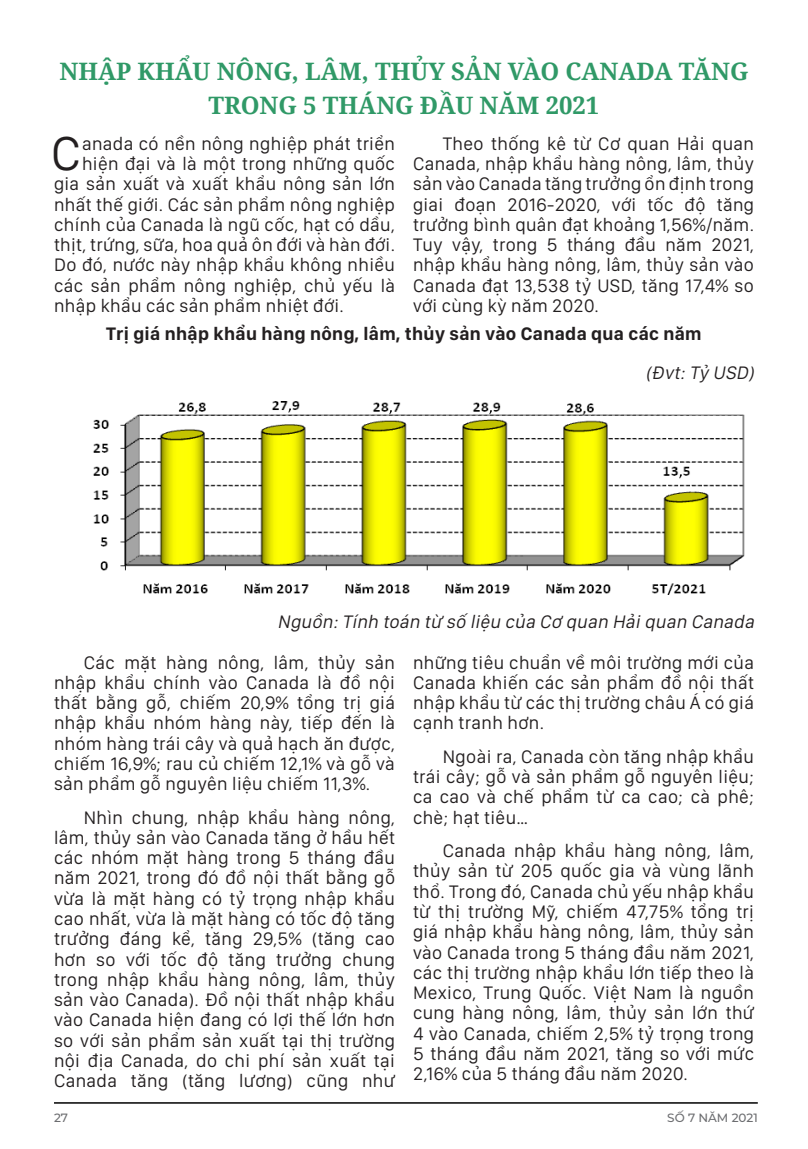
<style>
.page{position:relative;width:808px;height:1149px;background:#fff}
.page>*{position:absolute;margin:0;border:0;box-sizing:border-box;transform-origin:0 0}
.t1{font:49.2px "San Francisco Display";color:#231f20}
.t2{font:700 24px/34.5px "Noto Serif";color:#309967;text-align:center}
.t3{font:18.75px/20.2px "San Francisco Display";letter-spacing:.02em;color:#231f20;text-align:justify}
.t4{font:italic 18.75px "San Francisco Display";color:#231f20}
.t5{font:700 18.75px "San Francisco Display";letter-spacing:.02em;color:#231f20}
.t6{font:500 12px "Montserrat";color:#6c6d70}
</style>
<div class="page">
<hr style="left:54px;top:1101px;width:704px;height:2px;background:#000">
<img style="left:93px;top:402px;width:652px;height:192px">
<p class="t2" style="left:59px;top:53px;width:691px">NHẬP KHẨU NÔNG, LÂM, THỦY SẢN VÀO CANADA TĂNG<br>TRONG 5 THÁNG ĐẦU NĂM 2021</p>
<h1 class="t1" style="left:51px;top:122px;width:31px">C</h1>
<p class="t3" style="left:82px;top:133px;width:314px">anada có nền nông nghiệp phát triển</p>
<p class="t3" style="left:413px;top:133px;width:343px;text-indent:30px">Theo thống kê từ Cơ quan Hải quan Canada, nhập khẩu hàng nông, lâm, thủy sản vào Canada tăng trưởng ổn định trong giai đoạn 2016-2020, với tốc độ tăng trưởng bình quân đạt khoảng 1,56%/năm.<br>Tuy vậy, trong 5 tháng đầu năm 2021, nhập khẩu hàng nông, lâm, thủy sản vào Canada đạt 13,538 tỷ USD, tăng 17,4% so với cùng kỳ năm 2020.</p>
<p class="t5" style="left:106px;top:321px;width:597px">Trị giá nhập khẩu hàng nông, lâm, thủy sản vào Canada qua các năm</p>
<p class="t4" style="left:645px;top:360px;width:114px">(Đvt:Tỷ USD)</p>
<p class="t3" style="left:82px;top:153px;width:314px">hiện đại và là một trong những quốc</p>
<p class="t3" style="left:54px;top:173px;width:342px">gia sản xuất và xuất khẩu nông sản lớn</p>
<p class="t3" style="left:54px;top:193px;width:342px">nhất thế giới. Các sản phẩm nông nghiệp</p>
<p class="t3" style="left:54px;top:214px;width:342px">chính của Canada là ngũ cốc, hạt có dầu,</p>
<p class="t3" style="left:54px;top:234px;width:342px">thịt, trứng, sữa, hoa quả ôn đới và hàn đới.</p>
<p class="t3" style="left:54px;top:254px;width:342px">Do đó, nước này nhập khẩu không nhiều</p>
<p class="t3" style="left:54px;top:274px;width:342px">các sản phẩm nông nghiệp, chủ yếu là</p>
<p class="t3" style="left:54px;top:295px;width:291px">nhập khẩu các sản phẩm nhiệt đới.</p>
<p class="t4" style="left:278px;top:609px;width:482px">Nguồn:Tính toán từ số liệu của Cơ quan Hảiquan Canada</p>
<p class="t3" style="left:54px;top:651px;width:342px;text-indent:30px">Các mặt hàng nông, lâm, thủy sản nhập khẩu chính vào Canada là đồ nội thất bằng gỗ, chiếm 20,9% tổng trị giá nhập khẩu nhóm hàng này, tiếp đến là nhóm hàng trái cây và quả hạch ăn được, chiếm 16,9%; rau củ chiếm 12,1% và gỗ và sản phẩm gỗ nguyên liệu chiếm 11,3%.</p>
<p class="t3" style="left:54px;top:806px;width:343px;text-indent:30px">Nhìn chung, nhập khẩu hàng nông, lâm, thủy sản vào Canada tăng ở hầu hết các nhóm mặt hàng trong 5 tháng đầu năm 2021, trong đó đồ nội thất bằng gỗ vừa là mặt hàng có tỷ trọng nhập khẩu cao nhất, vừa là mặt hàng có tốc độ tăng trưởng đáng kể, tăng 29,5% (tăng cao hơn so với tốc độ tăng trưởng chung trong nhập khẩu hàng nông, lâm, thủy sản vào Canada). Đồ nội thất nhập khẩu vào Canada hiện đang có lợi thế lớn hơn so với sản phẩm sản xuất tại thị trường nội địa Canada, do chi phí sản xuất tại Canada tăng (tăng lương) cũng như</p>
<p class="t3" style="left:413px;top:651px;width:343px">những tiêu chuẩn về môi trường mới của Canada khiến các sản phẩm đồ nội thất nhập khẩu từ các thị trường châu Á có giá cạnh tranh hơn.</p>
<p class="t3" style="left:413px;top:745px;width:342px;text-indent:30px">Ngoài ra, Canada còn tăng nhập khẩu trái cây; gỗ và sản phẩm gỗ nguyên liệu; ca cao và chế phẩm từ ca cao; cà phê; chè; hạt tiêu…</p>
<p class="t3" style="left:413px;top:839px;width:343px;text-indent:30px">Canada nhập khẩu hàng nông, lâm, thủy sản từ 205 quốc gia và vùng lãnh thổ. Trong đó, Canada chủ yếu nhập khẩu từ thị trường Mỹ, chiếm 47,75% tổng trị giá nhập khẩu hàng nông, lâm, thủy sản vào Canada trong 5 tháng đầu năm 2021, các thị trường nhập khẩu lớn tiếp theo là Mexico, Trung Quốc. Việt Nam là nguồn cung hàng nông, lâm, thủy sản lớn thứ 4 vào Canada, chiếm 2,5% tỷ trọng trong 5 tháng đầu năm 2021, tăng so với mức 2,16% của 5 tháng đầu năm 2020.</p>
<p class="t6" style="left:54px;top:1109px;width:16px">27</p>
<p class="t6" style="left:667px;top:1109px;width:92px">SỐ 7 NĂM 2021</p>
</div>
